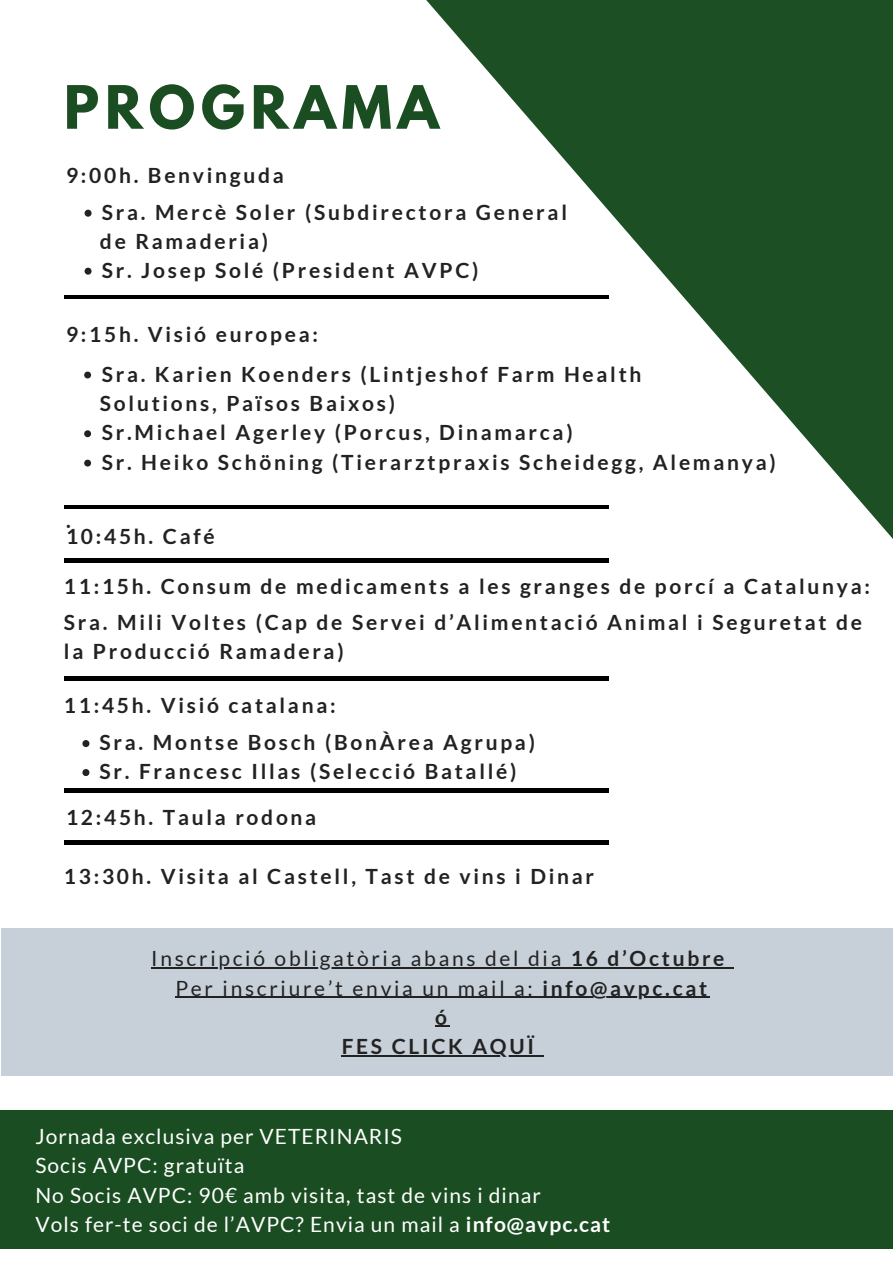
<style>
.page{position:relative;width:893px;height:1264px;background:#fff}
.page>*{position:absolute;margin:0;border:0;box-sizing:border-box;transform-origin:0 0}
.t1{font:700 52.95px "League Spartan";letter-spacing:.11em;color:#1a4d21}
.t2{font:700 21px/29.2px "Lato";letter-spacing:.13em;color:#222}
.t3{font:21px "Lato";letter-spacing:.05em;color:#fff}
.t4{font:21px "Lato";letter-spacing:.13em;color:#222}
.s1{font-weight:700}
</style>
<div class="page">
<svg style="left:342px;top:0;width:550px;height:681px"></svg>
<hr style="left:64px;top:295px;width:544px;height:4px;background:#000">
<hr style="left:64px;top:505px;width:544px;height:3px;background:#000">
<div style="left:1px;top:928px;width:891px;height:147px;background:#c7d0d8"></div>
<svg style="left:82px;top:740px;width:7px;height:7px"></svg>
<svg style="left:82px;top:769px;width:7px;height:7px"></svg>
<div style="left:0;top:1110px;width:892px;height:138px;background:#1a4d21"></div>
<svg style="left:85px;top:210px;width:7px;height:7px"></svg>
<svg style="left:85px;top:268px;width:7px;height:7px"></svg>
<hr style="left:151px;top:967px;width:123px;height:1px;background:#222">
<hr style="left:274px;top:967px;width:130px;height:1px;background:#222">
<hr style="left:404px;top:967px;width:167px;height:1px;background:#222">
<hr style="left:571px;top:967px;width:156px;height:1px;background:#222">
<hr style="left:175px;top:996px;width:367px;height:1px;background:#222">
<hr style="left:542px;top:996px;width:168px;height:1px;background:#222">
<svg style="left:435px;top:1025px;width:15px;height:2px"></svg>
<hr style="left:341px;top:1055px;width:196px;height:1px;background:#222">
<svg style="left:84px;top:371px;width:7px;height:7px"></svg>
<svg style="left:84px;top:430px;width:7px;height:7px"></svg>
<svg style="left:84px;top:459px;width:7px;height:7px"></svg>
<hr style="left:64px;top:558px;width:544px;height:4px;background:#000">
<hr style="left:64px;top:788px;width:544px;height:4px;background:#000">
<hr style="left:64px;top:841px;width:544px;height:3px;background:#000">
<hr style="left:64px;top:677px;width:544px;height:3px;background:#000">
<p class="t1" style="left:64px;top:81px;width:376px">PROGRAMA</p>
<p class="t2" style="left:66px;top:160px;width:219px">9:00h. Benvinguda</p>
<p class="t2" style="left:102px;top:197px;width:466px">Sra. Mercè Soler (Subdirectora General</p>
<p class="t2" style="left:102px;top:255px;width:378px">Sr. Josep Solé (President AVPC)</p>
<p class="t2" style="left:100px;top:226px;width:170px">de Ramaderia)</p>
<p class="t2" style="left:66px;top:319px;width:253px">9:15h. Visió europea:</p>
<p class="t2" style="left:102px;top:359px;width:541px">Sra. Karien Koenders (Lintjeshof Farm Health</p>
<p class="t2" style="left:102px;top:417px;width:472px">Sr.Michael Agerley (Porcus, Dinamarca)</p>
<p class="t2" style="left:102px;top:447px;width:675px">Sr. Heiko Schöning (Tierarztpraxis Scheidegg, Alemanya)</p>
<p class="t2" style="left:100px;top:388px;width:296px">Solutions, Països Baixos)</p>
<p class="t2" style="left:66px;top:505px;width:6px">.</p>
<p class="t2" style="left:66px;top:521px;width:150px">10:45h. Café</p>
<p class="t2" style="left:64px;top:571px;width:807px">11:15h. Consum de medicaments a les granges de porcí a Catalunya:</p>
<p class="t2" style="left:64px;top:606px;width:799px">Sra. Mili Voltes (Cap de Servei d’Alimentació Animal i Seguretat de la Producció Ramadera)</p>
<p class="t2" style="left:64px;top:690px;width:273px">11:45h. Visió catalana:</p>
<p class="t2" style="left:100px;top:727px;width:437px">Sra. Montse Bosch (BonÀrea Agrupa)</p>
<p class="t2" style="left:100px;top:756px;width:418px">Sr. Francesc Illas (Selecció Batallé)</p>
<p class="t2" style="left:66px;top:802px;width:252px">12:45h. Taula rodona</p>
<p class="t2" style="left:64px;top:861px;width:531px">13:30h. Visita al Castell, Tast de vins i Dinar</p>
<p class="t4" style="left:151px;top:945px;width:574px">Inscripció obligatòria abans del dia <span class="s1">16 d’Octubre</span></p>
<p class="t4" style="left:175px;top:974px;width:533px">Per inscriure’t envia un mail a: <span class="s1">info@avpc.cat</span></p>
<p class="t2" style="left:435px;top:1002px;width:13px">ó</p>
<p class="t2" style="left:341px;top:1031px;width:194px">FES CLICK AQUÏ</p>
<p class="t3" style="left:35px;top:1123px;width:368px">Jornada exclusiva per VETERINARIS</p>
<p class="t3" style="left:35px;top:1152px;width:210px">Socis AVPC: gratuïta</p>
<p class="t3" style="left:35px;top:1181px;width:507px">No Socis AVPC: 90€ amb visita, tast de vins i dinar</p>
<p class="t3" style="left:35px;top:1210px;width:576px">Vols fer-te soci de l’AVPC? Envia un mail a <span class="s1">info@avpc.cat</span></p>
</div>
